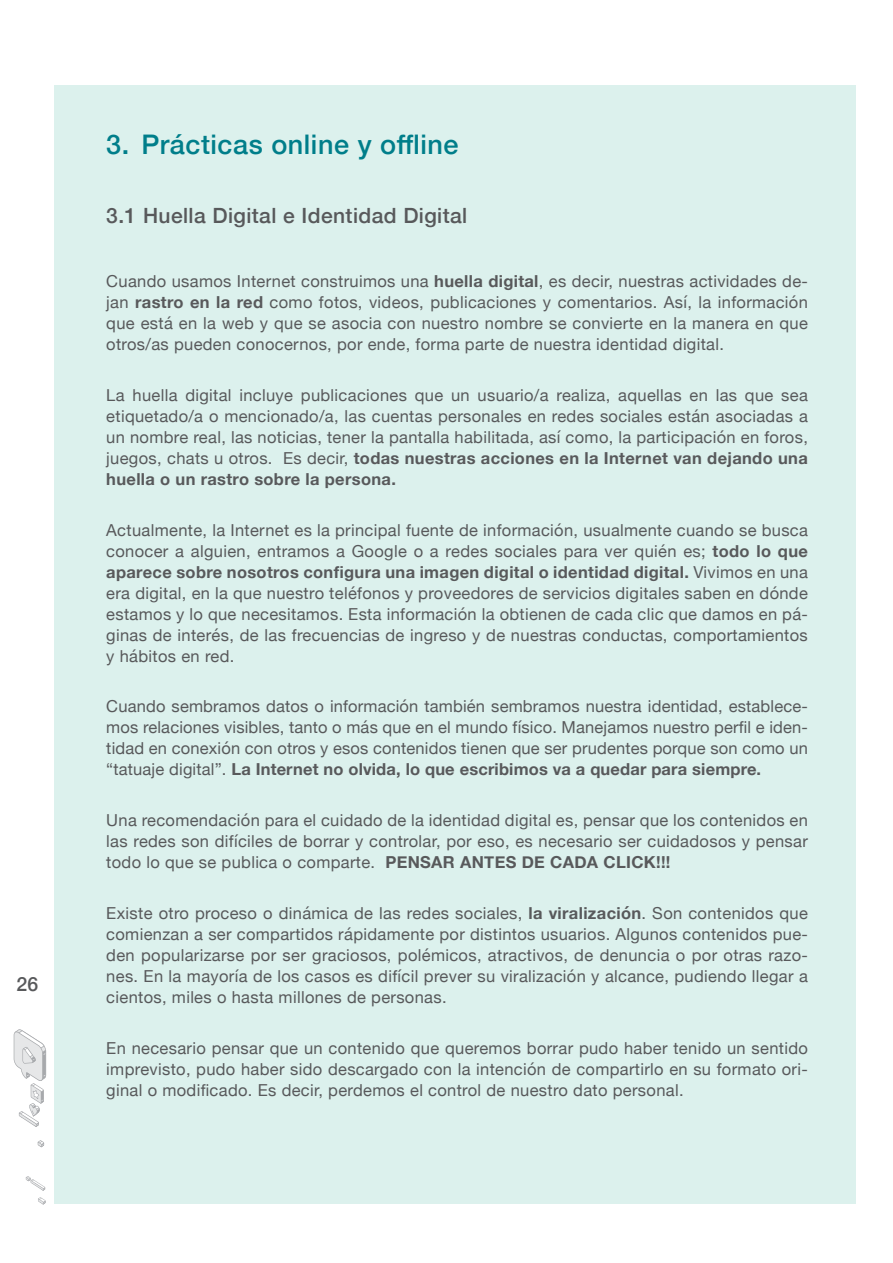
<style>
.page{position:relative;width:893px;height:1263px;background:#fff}
.page>*{position:absolute;margin:0;border:0;box-sizing:border-box;transform-origin:0 0}
.t1{font:500 27px "Helvetica Neue";letter-spacing:.02em;color:#007e8a}
.t2{font:500 21px "Helvetica Neue";letter-spacing:.02em;color:#58595b}
.t3{font:500 19.5px "Helvetica Neue";color:#58595b}
.t4{font:16.5px/21px "Helvetica Neue";letter-spacing:.02em;color:#58595b;text-align:justify}
.s1{font-weight:700}
</style>
<div class="page">
<div style="left:55px;top:85px;width:801px;height:1118px;background:#dcf1ed"></div>
<svg style="left:26px;top:1176px;width:19px;height:15px"></svg>
<svg style="left:38px;top:1197px;width:7px;height:7px"></svg>
<svg style="left:38px;top:1140px;width:6px;height:7px"></svg>
<svg style="left:14px;top:1029px;width:32px;height:98px"></svg>
<p class="t3" style="left:16px;top:968px;width:24px">26</p>
<h1 class="t1" style="left:106px;top:123px;width:354px">3. Prácticas online y offline</h1>
<p class="t2" style="left:106px;top:199px;width:363px">3.1 Huella Digital e Identidad Digital</p>
<p class="t4" style="left:106px;top:272px;width:703px">Cuando usamos Internet construimos una <span class="s1">huella digital</span>, es decir, nuestras actividades de&shy;jan <span class="s1">rastro en la red</span> como fotos, videos, publicaciones y comentarios. Así, la información que está en la web y que se asocia con nuestro nombre se convierte en la manera en que otros/as pueden conocernos, por ende, forma parte de nuestra identidad digital.</p>
<p class="t4" style="left:106px;top:385px;width:703px">La huella digital incluye publicaciones que un usuario/a realiza, aquellas en las que sea etiquetado/a o mencionado/a, las cuentas personales en redes sociales están asociadas a un nombre real, las noticias, tener la pantalla habilitada, así como, la participación en foros, juegos, chats u otros. Es decir, <span class="s1">todas nuestras acciones en la Internet van dejando una huella o un rastro sobre la persona.</span></p>
<p class="t4" style="left:106px;top:520px;width:703px">Actualmente, la Internet es la principal fuente de información, usualmente cuando se busca conocer a alguien, entramos a Google o a redes sociales para ver quién es; <span class="s1">todo lo que aparece sobre nosotros configura una imagen digital o identidad digital.</span> Vivimos en una era digital, en la que nuestro teléfonos y proveedores de servicios digitales saben en dónde estamos y lo que necesitamos. Esta información la obtienen de cada clic que damos en pá&shy;ginas de interés, de las frecuencias de ingreso y de nuestras conductas, comportamientos y hábitos en red.</p>
<p class="t4" style="left:106px;top:697px;width:703px">Cuando sembramos datos o información también sembramos nuestra identidad, establece&shy;mos relaciones visibles, tanto o más que en el mundo físico. Manejamos nuestro perfil e iden&shy;tidad en conexión con otros y esos contenidos tienen que ser prudentes porque son como un “tatuaje digital”. <span class="s1">La Internet no olvida, lo que escribimos va a quedar para siempre.</span></p>
<p class="t4" style="left:106px;top:811px;width:703px">Una recomendación para el cuidado de la identidad digital es, pensar que los contenidos en las redes son difíciles de borrar y controlar, por eso, es necesario ser cuidadosos y pensar todo lo que se publica o comparte. <span class="s1">PENSAR ANTES DE CADA CLICK!!!</span></p>
<p class="t4" style="left:106px;top:903px;width:703px">Existe otro proceso o dinámica de las redes sociales, <span class="s1">la viralización</span>. Son contenidos que comienzan a ser compartidos rápidamente por distintos usuarios. Algunos contenidos pue&shy;den popularizarse por ser graciosos, polémicos, atractivos, de denuncia o por otras razo&shy;nes. En la mayoría de los casos es difícil prever su viralización y alcance, pudiendo llegar a cientos, miles o hasta millones de personas.</p>
<p class="t4" style="left:106px;top:1038px;width:703px">En necesario pensar que un contenido que queremos borrar pudo haber tenido un sentido imprevisto, pudo haber sido descargado con la intención de compartirlo en su formato ori&shy;ginal o modificado. Es decir, perdemos el control de nuestro dato personal.</p>
</div>
